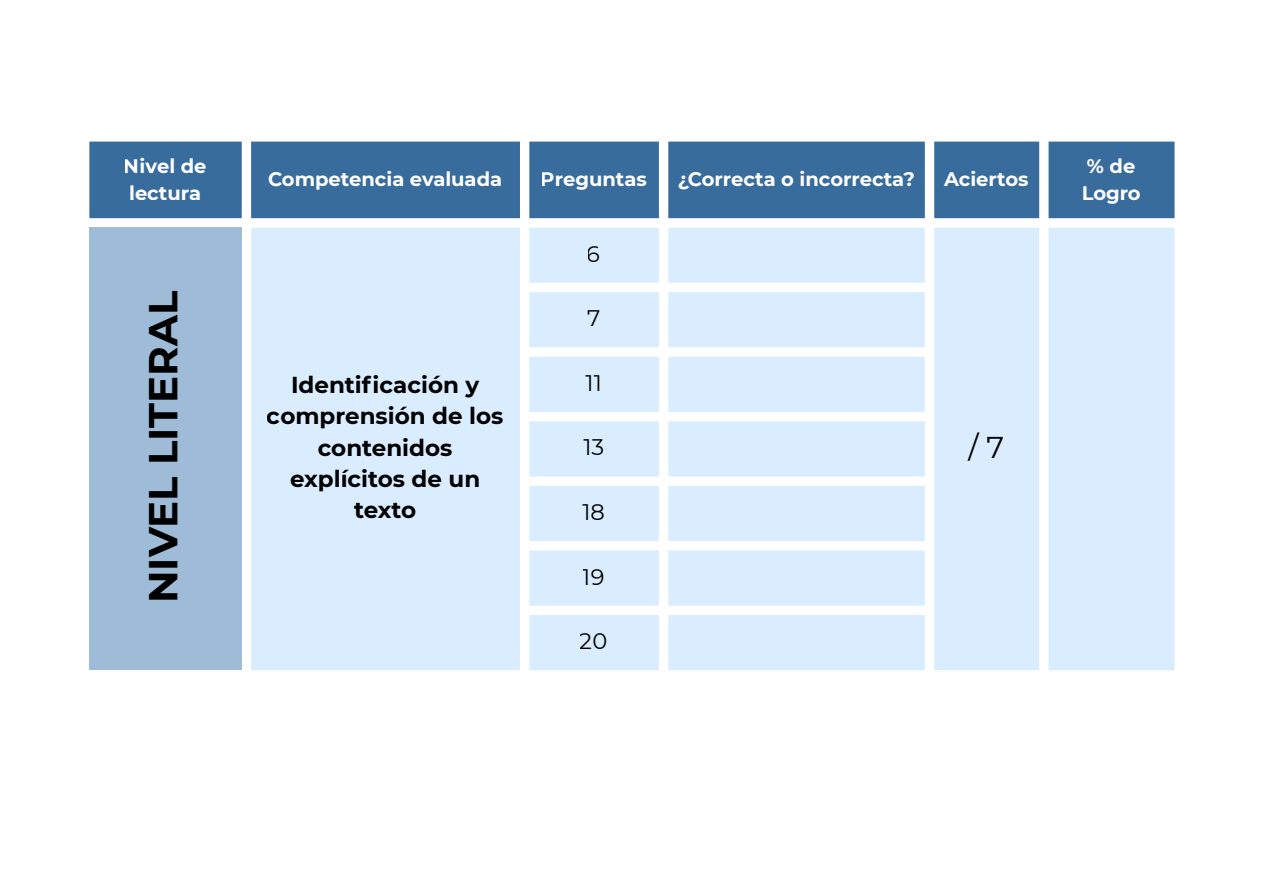
<style>
.page{position:relative;width:1264px;height:894px;background:#fff}
.page>*{position:absolute;margin:0;border:0;box-sizing:border-box;transform-origin:0 0}
.t1{font:700 40.35px "Montserrat";color:#000}
.t2{font:30px "Montserrat";color:#000}
.t3{font:700 22.95px/31.2px "Montserrat";color:#000;text-align:center}
.t4{font:22.5px "Montserrat";color:#000}
.t5{font:700 19.5px/27.2px "Montserrat";color:#fff}
</style>
<div class="page">
<div style="left:89px;top:141px;width:1085px;height:77px;background:#386c9c"></div>
<div style="left:89px;top:227px;width:153px;height:443px;background:#9ebbd7"></div>
<svg style="left:251px;top:227px;width:923px;height:443px;background:#def"></svg>
<p class="t5" style="left:124px;top:152px;width:84px">Nivel de lectura</p>
<h1 class="t1" style="left:138px;top:603px;width:313px;rotate:-90deg">NIVEL LITERAL</h1>
<p class="t5" style="left:268px;top:165px;width:236px">Competencia evaluada</p>
<p class="t5" style="left:540px;top:165px;width:107px">Preguntas</p>
<p class="t5" style="left:677px;top:165px;width:239px">¿Correcta o incorrecta?</p>
<p class="t5" style="left:944px;top:165px;width:86px">Aciertos</p>
<p class="t4" style="left:587px;top:240px;width:15px">6</p>
<p class="t3" style="left:267px;top:369px;width:238px">Identificación y comprensión de los contenidos explícitos de un texto</p>
<p class="t4" style="left:587px;top:304px;width:15px">7</p>
<p class="t4" style="left:585px;top:369px;width:18px">11</p>
<p class="t4" style="left:583px;top:433px;width:22px">13</p>
<p class="t4" style="left:582px;top:498px;width:24px">18</p>
<p class="t4" style="left:583px;top:562px;width:23px">19</p>
<p class="t4" style="left:580px;top:627px;width:29px">20</p>
<h2 class="t2" style="left:968px;top:428px;width:37px">/ 7</h2>
<p class="t5" style="left:1081px;top:152px;width:61px">% de<br>Logro</p>
</div>
